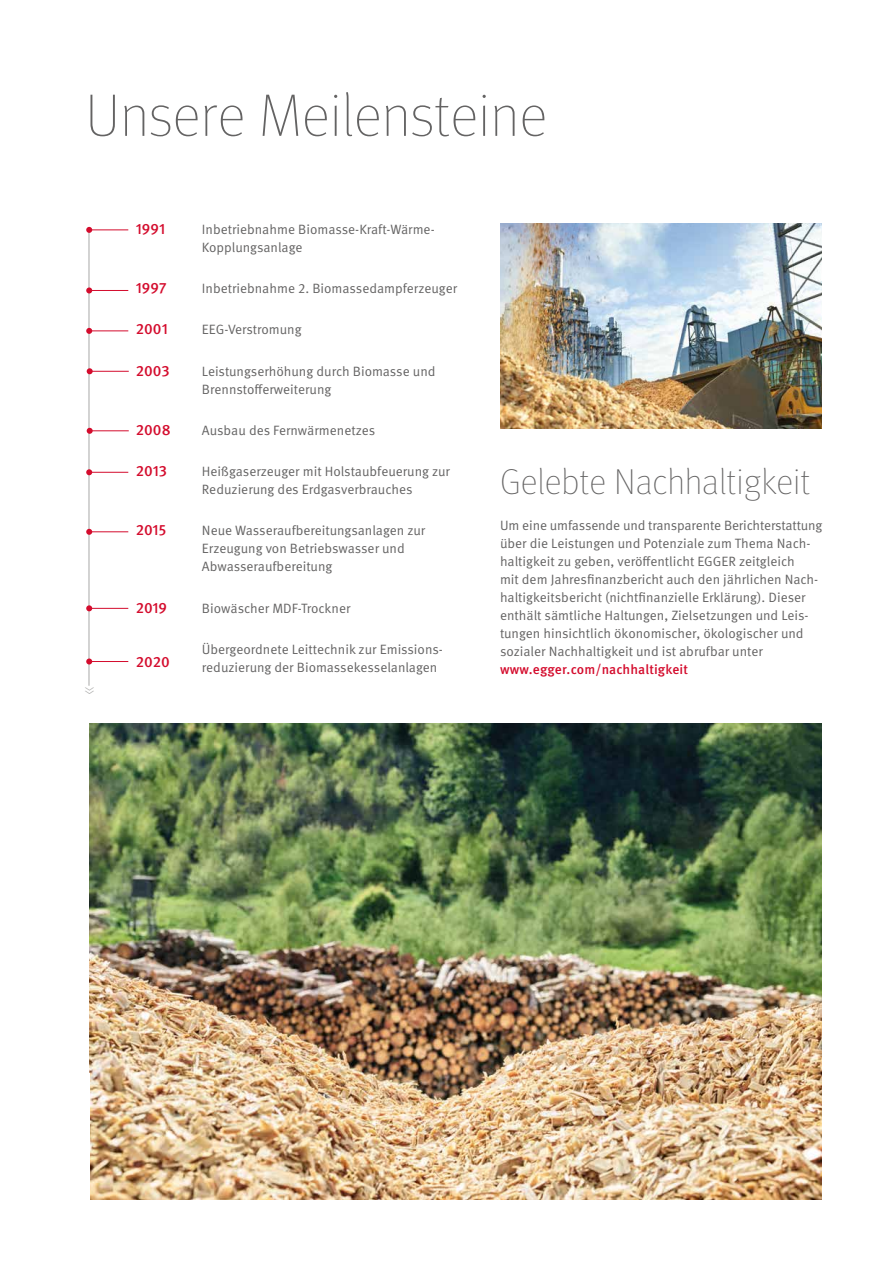
<style>
.page{position:relative;width:885px;height:1263px;background:#fff}
.page>*{position:absolute;margin:0;border:0;box-sizing:border-box;transform-origin:0 0}
.t1{font:100 60px "Meta Pro";color:#646363}
.t2{font:100 36px "Meta Pro";color:#646363}
.t3{font:100 22.5px "Meta Pro";color:#a8a8a7}
.t4{font:500 15px "Meta Pro";letter-spacing:.005em;color:#d40c2d}
.t5{font:13.5px/18px "Meta Pro";color:#646363}
.t6{font:500 13.5px "Meta Pro";letter-spacing:.01em;color:#d40c2d}
</style>
<div class="page">
<hr style="left:89px;top:230px;width:1px;height:456px;background:#a8a8a7">
<img style="left:500px;top:223px;width:321px;height:205px">
<img style="left:89px;top:724px;width:732px;height:475px">
<hr style="left:89px;top:229px;width:39px;height:1px;background:#d40c2d">
<svg style="left:86px;top:227px;width:6px;height:6px"></svg>
<hr style="left:89px;top:472px;width:39px;height:1px;background:#d40c2d">
<svg style="left:86px;top:469px;width:6px;height:6px"></svg>
<hr style="left:90px;top:371px;width:39px;height:1px;background:#d40c2d">
<svg style="left:87px;top:368px;width:6px;height:6px"></svg>
<hr style="left:89px;top:290px;width:39px;height:1px;background:#d40c2d">
<svg style="left:86px;top:287px;width:6px;height:6px"></svg>
<hr style="left:89px;top:330px;width:39px;height:1px;background:#d40c2d">
<svg style="left:86px;top:328px;width:6px;height:6px"></svg>
<hr style="left:90px;top:430px;width:39px;height:1px;background:#d40c2d">
<svg style="left:87px;top:428px;width:6px;height:6px"></svg>
<hr style="left:89px;top:531px;width:39px;height:1px;background:#d40c2d">
<svg style="left:86px;top:529px;width:6px;height:6px"></svg>
<hr style="left:89px;top:608px;width:39px;height:1px;background:#d40c2d">
<svg style="left:86px;top:605px;width:6px;height:6px"></svg>
<hr style="left:89px;top:661px;width:39px;height:1px;background:#d40c2d">
<svg style="left:86px;top:658px;width:6px;height:6px"></svg>
<h1 class="t1" style="left:85px;top:74px;width:463px">Unsere Meilensteine</h1>
<h3 class="t3" style="left:107px;top:685px;width:11px;rotate:90deg">»</h3>
<p class="t4" style="left:136px;top:219px;width:31px">1991</p>
<p class="t4" style="left:136px;top:279px;width:32px">1997</p>
<p class="t4" style="left:136px;top:320px;width:33px">2001</p>
<p class="t4" style="left:136px;top:361px;width:35px">2003</p>
<p class="t4" style="left:136px;top:420px;width:36px">2008</p>
<p class="t4" style="left:136px;top:462px;width:33px">2013</p>
<p class="t4" style="left:136px;top:521px;width:32px">2015</p>
<p class="t4" style="left:136px;top:598px;width:33px">2019</p>
<p class="t4" style="left:136px;top:652px;width:36px">2020</p>
<p class="t5" style="left:202px;top:220px;width:234px">Inbetriebnahme Biomasse-Kraft-Wärme-<br>Kopplungsanlage</p>
<p class="t5" style="left:202px;top:280px;width:257px">Inbetriebnahme 2. Biomassedampferzeuger</p>
<p class="t5" style="left:202px;top:321px;width:101px">EEG-Verstromung</p>
<p class="t5" style="left:202px;top:362px;width:235px">Leistungserhöhung durch Biomasse und<br>Brennstofferweiterung</p>
<p class="t5" style="left:202px;top:421px;width:175px">Ausbau des Fernwärmenetzes</p>
<p class="t5" style="left:202px;top:463px;width:249px">Heißgaserzeuger mit Holstaubfeuerung zur<br>Reduzierung des Erdgasverbrauches</p>
<p class="t5" style="left:202px;top:522px;width:225px">Neue Wasseraufbereitungsanlagen zur<br>Erzeugung von Betriebswasser und<br>Abwasseraufbereitung</p>
<p class="t5" style="left:202px;top:599px;width:150px">Biowäscher MDF-Trockner</p>
<p class="t5" style="left:202px;top:640px;width:242px">Übergeordnete Leittechnik zur Emissions&shy;reduzierung der Biomassekesselanlagen</p>
<h2 class="t2" style="left:500px;top:456px;width:312px">Gelebte Nachhaltigkeit</h2>
<p class="t5" style="left:500px;top:516px;width:324px">Um eine umfassende und transparente Berichterstattung über die Leistungen und Potenziale zum Thema Nach&shy;haltigkeit zu geben, veröffentlicht EGGER zeitgleich<br>mit dem Jahresfinanzbericht auch den jährlichen Nach&shy;haltigkeitsbericht (nichtfinanzielle Erklärung). Dieser enthält sämtliche Haltungen, Zielsetzungen und Leis&shy;tungen hinsichtlich ökonomischer, ökologischer und sozialer Nachhaltigkeit und ist abrufbar unter</p>
<p class="t6" style="left:500px;top:660px;width:190px">www.egger.com/nachhaltigkeit</p>
</div>
